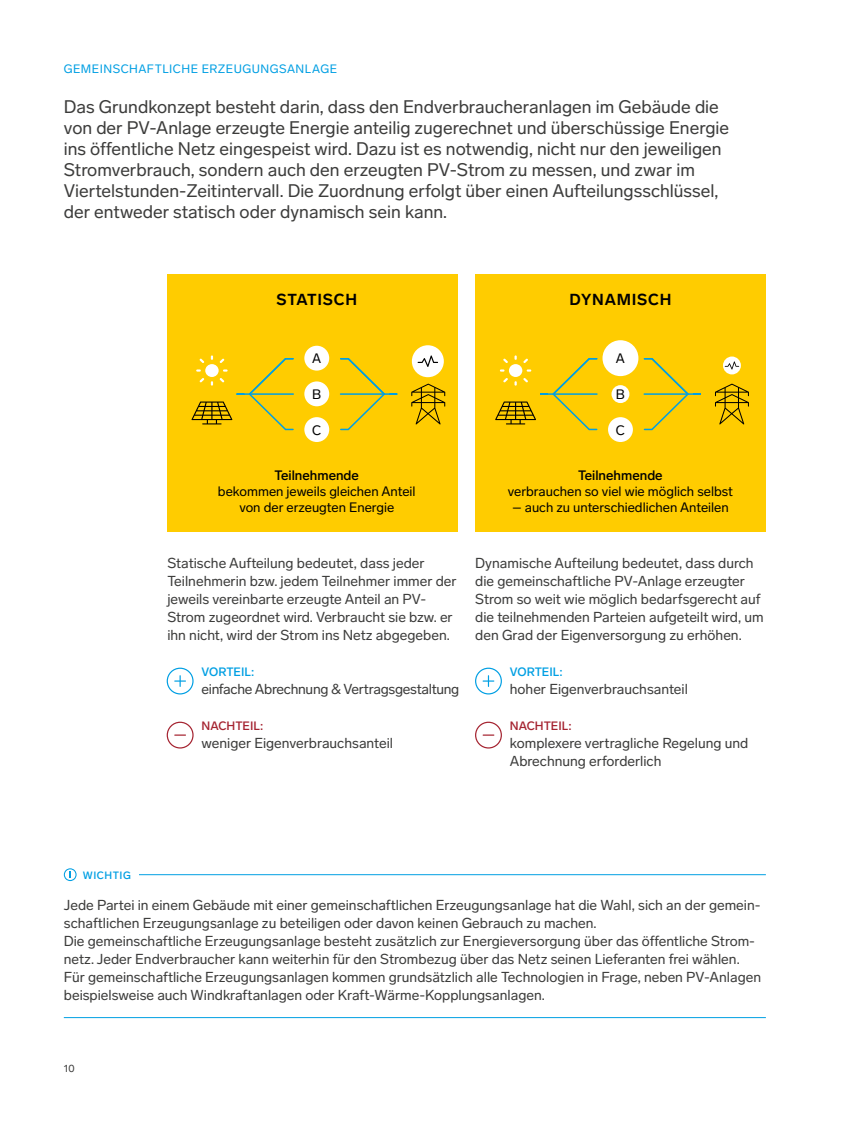
<style>
.page{position:relative;width:851px;height:1127px;background:#fff}
.page>*{position:absolute;margin:0;border:0;box-sizing:border-box;transform-origin:0 0}
.P-Subline{font:18px/21px "Lab Grotesque";color:#3c3c3b}
.t1{font:700 15.75px "Lab Grotesque";letter-spacing:.05em;color:#000}
.P-Text{font:14.25px/18px "Lab Grotesque";color:#3c3c3b}
.P-Text-2{font:14.25px "Lab Grotesque";letter-spacing:-.02em;color:#3c3c3b}
.t2{font:13.5px/16.2px "Lab Grotesque";color:#000;text-align:center}
.t3{font:500 13.5px "Lab Grotesque";color:#000}
.H2-Spitzmarke{font:12px "Lab Grotesque";letter-spacing:.04em;color:#009fe3}
.P-Text-3{font:500 12px "Lab Grotesque";color:#a52431}
.P-Text-4{font:500 12px "Lab Grotesque";color:#009fe3}
.H3-Fakt{font:500 10.5px "Lab Grotesque";letter-spacing:.045em;color:#009fe3}
.t4{font:10.5px "Lab Grotesque";color:#3c3c3b}
</style>
<div class="page">
<hr style="left:83px;top:874px;width:682px;height:1px;background:#009fe3">
<hr style="left:64px;top:1017px;width:701px;height:1px;background:#009fe3">
<div style="left:77px;top:871px;width:62px;height:7px;background:#fff"></div>
<svg style="left:64px;top:868px;width:13px;height:13px"></svg>
<div style="left:475px;top:274px;width:290px;height:258px;background:#fc0"></div>
<div style="left:167px;top:274px;width:290px;height:258px;background:#fc0"></div>
<div style="left:475px;top:668px;width:27px;height:26px;border:1px solid #009fe3;border-radius:50%"></div>
<svg style="left:483px;top:676px;width:10px;height:10px"></svg>
<div style="left:167px;top:668px;width:26px;height:26px;border:1px solid #009fe3;border-radius:50%"></div>
<svg style="left:175px;top:676px;width:10px;height:10px"></svg>
<div style="left:475px;top:722px;width:27px;height:26px;border:1px solid #a52431;border-radius:50%"></div>
<svg style="left:483px;top:734px;width:10px;height:2px"></svg>
<div style="left:167px;top:722px;width:26px;height:26px;border:1px solid #a52431;border-radius:50%"></div>
<svg style="left:175px;top:734px;width:10px;height:2px"></svg>
<svg style="left:495px;top:401px;width:41px;height:23px"></svg>
<svg style="left:191px;top:401px;width:41px;height:23px"></svg>
<svg style="left:499px;top:355px;width:32px;height:31px"></svg>
<svg style="left:196px;top:355px;width:31px;height:31px"></svg>
<hr style="left:540px;top:393px;width:57px;height:2px;background:#009fe3">
<hr style="left:236px;top:393px;width:57px;height:2px;background:#009fe3">
<hr style="left:644px;top:393px;width:56px;height:2px;background:#009fe3">
<hr style="left:340px;top:393px;width:57px;height:2px;background:#009fe3">
<div style="left:602px;top:340px;width:36px;height:36px;background:#fff;border-radius:50%"></div>
<div style="left:611px;top:385px;width:18px;height:18px;background:#fff;border-radius:50%"></div>
<svg style="left:722px;top:356px;width:18px;height:18px"></svg>
<div style="left:608px;top:417px;width:24px;height:25px;background:#fff;border-radius:50%"></div>
<div style="left:304px;top:417px;width:25px;height:25px;background:#fff;border-radius:50%"></div>
<div style="left:304px;top:381px;width:25px;height:25px;background:#fff;border-radius:50%"></div>
<div style="left:412px;top:345px;width:32px;height:32px;background:#fff;border-radius:50%"></div>
<div style="left:304px;top:346px;width:25px;height:25px;background:#fff;border-radius:50%"></div>
<svg style="left:551px;top:358px;width:47px;height:73px"></svg>
<svg style="left:247px;top:358px;width:47px;height:73px"></svg>
<svg style="left:643px;top:358px;width:46px;height:73px"></svg>
<svg style="left:339px;top:358px;width:47px;height:73px"></svg>
<svg style="left:715px;top:384px;width:33px;height:40px"></svg>
<svg style="left:411px;top:384px;width:34px;height:40px"></svg>
<svg style="left:417px;top:355px;width:21px;height:12px"></svg>
<svg style="left:724px;top:361px;width:15px;height:8px"></svg>
<h2 class="H2-Spitzmarke" style="left:64px;top:62px;width:275px">GEMEINSCHAFTLICHE ERZEUGUNGSANLAGE</h2>
<p class="P-Subline" style="left:64px;top:97px;width:666px">Das Grundkonzept besteht darin, dass den Endverbraucheranlagen im Gebäude die von der PV-Anlage erzeugte Energie anteilig zugerechnet und überschüssige Energie ins öffentliche Netz eingespeist wird. Dazu ist es notwendig, nicht nur den jeweiligen Stromverbrauch, sondern auch den erzeugten PV-Strom zu messen, und zwar im Viertelstunden-Zeitintervall. Die Zuordnung erfolgt über einen Aufteilungsschlüssel, der entweder statisch oder dynamisch sein kann.</p>
<p class="t1" style="left:276px;top:290px;width:82px">STATISCH</p>
<p class="t1" style="left:569px;top:290px;width:103px">DYNAMISCH</p>
<p class="t2" style="left:312px;top:350px;width:11px">A</p>
<p class="t2" style="left:615px;top:350px;width:11px">A</p>
<p class="t2" style="left:312px;top:386px;width:11px">B</p>
<p class="t2" style="left:615px;top:386px;width:11px">B</p>
<p class="t2" style="left:312px;top:422px;width:10px">C</p>
<p class="t2" style="left:615px;top:422px;width:10px">C</p>
<p class="t3" style="left:274px;top:467px;width:86px">Teilnehmende</p>
<p class="t2" style="left:218px;top:483px;width:199px">bekommen jeweils gleichen Anteil von der erzeugten Energie</p>
<p class="P-Text" style="left:167px;top:554px;width:291px">Statische Aufteilung bedeutet, dass jeder Teilnehmerin bzw. jedem Teilnehmer immer der jeweils vereinbarte erzeugte Anteil an PV-Strom zugeordnet wird. Verbraucht sie bzw. er ihn nicht, wird der Strom ins Netz abgegeben.</p>
<p class="P-Text-4" style="left:201px;top:664px;width:54px">VORTEIL:</p>
<p class="P-Text-2" style="left:201px;top:680px;width:259px">einfache Abrechnung &amp; Vertragsgestaltung</p>
<p class="P-Text-3" style="left:201px;top:718px;width:63px">NACHTEIL:</p>
<p class="P-Text" style="left:201px;top:734px;width:193px">weniger Eigenverbrauchsanteil</p>
<p class="t3" style="left:578px;top:467px;width:86px">Teilnehmende</p>
<p class="t2" style="left:507px;top:483px;width:227px">verbrauchen so viel wie möglich selbst</p>
<p class="t2" style="left:512px;top:500px;width:218px">– auch zu unterschiedlichen Anteilen</p>
<p class="P-Text" style="left:475px;top:554px;width:290px">Dynamische Aufteilung bedeutet, dass durch die gemeinschaftliche PV-Anlage erzeugter Strom so weit wie möglich bedarfsgerecht auf die teilnehmenden Parteien aufgeteilt wird, um den Grad der Eigenversorgung zu erhöhen.</p>
<p class="P-Text-4" style="left:509px;top:664px;width:54px">VORTEIL:</p>
<p class="P-Text" style="left:509px;top:680px;width:180px">hoher Eigenverbrauchsanteil</p>
<p class="P-Text-3" style="left:509px;top:718px;width:63px">NACHTEIL:</p>
<p class="P-Text" style="left:509px;top:734px;width:240px">komplexere vertragliche Regelung und<br>Abrechnung erforderlich</p>
<h3 class="H3-Fakt" style="left:83px;top:869px;width:49px">WICHTIG</h3>
<p class="P-Text" style="left:64px;top:896px;width:698px">Jede Partei in einem Gebäude mit einer gemeinschaftlichen Erzeugungsanlage hat die Wahl, sich an der gemein&shy;schaftlichen Erzeugungsanlage zu beteiligen oder davon keinen Gebrauch zu machen.<br>Die gemeinschaftliche Erzeugungsanlage besteht zusätzlich zur Energieversorgung über das öffentliche Strom&shy;netz. Jeder Endverbraucher kann weiterhin für den Strombezug über das Netz seinen Lieferanten frei wählen.<br>Für gemeinschaftliche Erzeugungsanlagen kommen grundsätzlich alle Technologien in Frage, neben PV-Anlagen beispielsweise auch Windkraftanlagen oder Kraft-Wärme-Kopplungsanlagen.</p>
<p class="t4" style="left:64px;top:1062px;width:12px">10</p>
</div>
